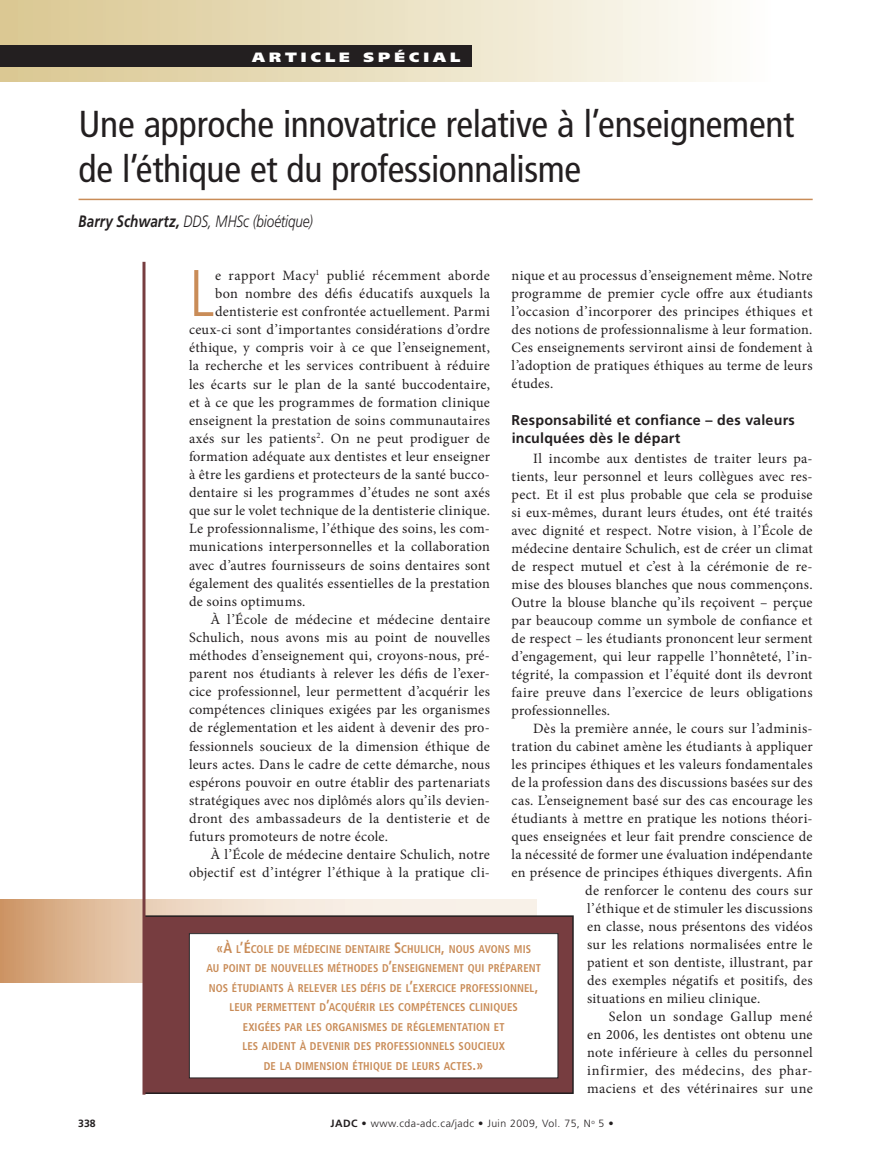
<style>
.page{position:relative;width:891px;height:1175px;background:#fff}
.page>*{position:absolute;margin:0;border:0;box-sizing:border-box;transform-origin:0 0}
.t1{font:300 condensed 65.85px "Frutiger LT Std";color:#c98c58}
.t2{font:condensed 37.5px/45px "Frutiger LT Std";letter-spacing:-.01em;color:#231f20}
.t3{font:italic 300 16.5px "Frutiger LT Std";letter-spacing:-.01em;color:#231f20;scale:.82 1}
.t4{font:14.25px/18px "Minion Pro";letter-spacing:.02em;color:#231f20;text-align:justify}
.t5{font:700 14.25px/18px "Frutiger LT Std";letter-spacing:.015em;color:#231f20}
.t6{font:14.25px "Minion Pro";letter-spacing:.04em;color:#231f20}
.t7{font:900 13.5px "Frutiger LT Std";letter-spacing:.26em;color:#fff;scale:1.15 1}
.t8{font:700 condensed 11.25px/19.5px "Frutiger LT Std";letter-spacing:.01em;color:#c98c58;text-align:center;scale:.95 1}
.t9{font:300 10.5px "Frutiger LT Std";letter-spacing:.04em;color:#231f20}
.t10{font:700 10.5px "Frutiger LT Std";color:#231f20}
.s1{font-weight:700}
.s2{font-size:15px}
</style>
<div class="page">
<div style="left:0;top:0;width:770px;height:81px;background:linear-gradient(to right,#d0be89,#fefefa)"></div>
<div style="left:0;top:45px;width:471px;height:21px;background:#231f20"></div>
<svg style="left:0;top:899px;width:537px;height:83px;background:#e3c5a8"></svg>
<div style="left:144px;top:916px;width:429px;height:177px;background:#773d40"></div>
<div style="left:143px;top:915px;width:431px;height:179px;border:2px solid #231f20"></div>
<div style="left:189px;top:933px;width:369px;height:144px;background:#fff"></div>
<div style="left:189px;top:933px;width:369px;height:145px;border:1px solid #262324"></div>
<svg style="left:142px;top:262px;width:4px;height:832px;background:#946769"></svg>
<hr style="left:79px;top:199px;width:734px;height:1px;background:#c98c58">
<p class="t7" style="left:252px;top:49px;width:183px">ARTICLE SPÉCIAL</p>
<h2 class="t2" style="left:79px;top:102px;width:717px">Une approche innovatrice relative à l’enseignement de l’éthique et du professionnalisme</h2>
<p class="t3" style="left:79px;top:212px;width:287px"><span class="s1">Barry Schwartz,</span> DDS, MHSc (bioétique)</p>
<h1 class="t1" style="left:189px;top:256px;width:27px">L</h1>
<p class="t4" style="left:215px;top:266px;width:276px">e rapport Macy<sup>1</sup> publié récemment aborde</p>
<p class="t4" style="left:512px;top:266px;width:303px">nique et au processus d’enseignement même. Notre programme de premier cycle offre aux étudiants l’occasion d’incorporer des principes éthiques et des notions de professionnalisme à leur formation.<br>Ces enseignements serviront ainsi de fondement à l’adoption de pratiques éthiques au terme de leurs études.</p>
<p class="t5" style="left:512px;top:411px;width:285px">Responsabilité et confiance – des valeurs inculquées dès le départ</p>
<p class="t4" style="left:512px;top:449px;width:303px;text-indent:22px">Il incombe aux dentistes de traiter leurs pa&shy;tients, leur personnel et leurs collègues avec res&shy;pect. Et il est plus probable que cela se produise si eux-mêmes, durant leurs études, ont été traités avec dignité et respect. Notre vision, à l’École de médecine dentaire Schulich, est de créer un climat de respect mutuel et c’est à la cérémonie de re&shy;mise des blouses blanches que nous commençons.<br>Outre la blouse blanche qu’ils reçoivent – perçue par beaucoup comme un symbole de confiance et de respect – les étudiants prononcent leur serment d’engagement, qui leur rappelle l’honnêteté, l’in&shy;tégrité, la compassion et l’équité dont ils devront faire preuve dans l’exercice de leurs obligations professionnelles.</p>
<p class="t4" style="left:533px;top:719px;width:281px">Dès la première année, le cours sur l’adminis-</p>
<p class="t4" style="left:512px;top:737px;width:303px">tration du cabinet amène les étudiants à appliquer</p>
<p class="t4" style="left:512px;top:755px;width:302px">les principes éthiques et les valeurs fondamentales</p>
<p class="t4" style="left:512px;top:773px;width:302px">de la profession dans des discussions basées sur des</p>
<p class="t4" style="left:512px;top:791px;width:302px">cas. L’enseignement basé sur des cas encourage les</p>
<p class="t4" style="left:512px;top:809px;width:303px">étudiants à mettre en pratique les notions théori-</p>
<p class="t4" style="left:512px;top:827px;width:302px">ques enseignées et leur fait prendre conscience de</p>
<p class="t4" style="left:512px;top:845px;width:302px">la nécessité de former une évaluation indépendante</p>
<p class="t4" style="left:512px;top:863px;width:303px">en présence de principes éthiques divergents. Afin</p>
<p class="t4" style="left:585px;top:881px;width:229px">de renforcer le contenu des cours sur</p>
<p class="t4" style="left:587px;top:899px;width:227px">l’éthique et de stimuler les discussions</p>
<p class="t4" style="left:587px;top:917px;width:227px">en classe, nous présentons des vidéos</p>
<p class="t4" style="left:587px;top:935px;width:227px">sur les relations normalisées entre le</p>
<p class="t4" style="left:587px;top:953px;width:227px">patient et son dentiste, illustrant, par</p>
<p class="t4" style="left:587px;top:971px;width:227px">des exemples négatifs et positifs, des</p>
<p class="t4" style="left:587px;top:989px;width:175px">situations en milieu clinique.</p>
<p class="t4" style="left:609px;top:1007px;width:205px">Selon un sondage Gallup mené</p>
<p class="t4" style="left:587px;top:1025px;width:227px">en 2006, les dentistes ont obtenu une</p>
<p class="t4" style="left:587px;top:1043px;width:227px">note inférieure à celles du personnel</p>
<p class="t6" style="left:587px;top:1060px;width:227px">infirmier, des médecins, des phar-</p>
<p class="t4" style="left:587px;top:1079px;width:227px">maciens et des vétérinaires sur une</p>
<p class="t4" style="left:215px;top:284px;width:276px">bon nombre des défis éducatifs auxquels la</p>
<p class="t4" style="left:215px;top:303px;width:276px">dentisterie est confrontée actuellement. Parmi</p>
<p class="t4" style="left:189px;top:321px;width:302px">ceux-ci sont d’importantes considérations d’ordre</p>
<p class="t4" style="left:189px;top:339px;width:303px">éthique, y compris voir à ce que l’enseignement,</p>
<p class="t4" style="left:189px;top:357px;width:302px">la recherche et les services contribuent à réduire</p>
<p class="t4" style="left:189px;top:375px;width:303px">les écarts sur le plan de la santé buccodentaire,</p>
<p class="t4" style="left:189px;top:393px;width:302px">et à ce que les programmes de formation clinique</p>
<p class="t4" style="left:189px;top:411px;width:303px">enseignent la prestation de soins communautaires</p>
<p class="t4" style="left:189px;top:429px;width:303px">axés sur les patients<sup>2</sup>. On ne peut prodiguer de</p>
<p class="t4" style="left:189px;top:447px;width:303px">formation adéquate aux dentistes et leur enseigner</p>
<p class="t4" style="left:189px;top:465px;width:303px">à être les gardiens et protecteurs de la santé bucco-</p>
<p class="t4" style="left:189px;top:483px;width:303px">dentaire si les programmes d’études ne sont axés</p>
<p class="t4" style="left:189px;top:502px;width:303px">que sur le volet technique de la dentisterie clinique.</p>
<p class="t4" style="left:189px;top:520px;width:303px">Le professionnalisme, l’éthique des soins, les com-</p>
<p class="t4" style="left:189px;top:538px;width:302px">munications interpersonnelles et la collaboration</p>
<p class="t4" style="left:189px;top:556px;width:303px">avec d’autres fournisseurs de soins dentaires sont</p>
<p class="t4" style="left:189px;top:574px;width:302px">également des qualités essentielles de la prestation</p>
<p class="t4" style="left:189px;top:592px;width:118px">de soins optimums.</p>
<p class="t4" style="left:211px;top:610px;width:281px">À l’École de médecine et médecine dentaire</p>
<p class="t4" style="left:189px;top:628px;width:303px">Schulich, nous avons mis au point de nouvelles</p>
<p class="t4" style="left:189px;top:646px;width:303px">méthodes d’enseignement qui, croyons-nous, pré-</p>
<p class="t4" style="left:189px;top:664px;width:303px">parent nos étudiants à relever les défis de l’exer-</p>
<p class="t4" style="left:189px;top:682px;width:302px">cice professionnel, leur permettent d’acquérir les</p>
<p class="t4" style="left:189px;top:701px;width:302px">compétences cliniques exigées par les organismes</p>
<p class="t4" style="left:189px;top:719px;width:303px">de réglementation et les aident à devenir des pro-</p>
<p class="t4" style="left:189px;top:737px;width:303px">fessionnels soucieux de la dimension éthique de</p>
<p class="t4" style="left:189px;top:755px;width:302px">leurs actes. Dans le cadre de cette démarche, nous</p>
<p class="t4" style="left:189px;top:773px;width:302px">espérons pouvoir en outre établir des partenariats</p>
<p class="t4" style="left:189px;top:791px;width:303px">stratégiques avec nos diplômés alors qu’ils devien-</p>
<p class="t4" style="left:189px;top:809px;width:302px">dront des ambassadeurs de la dentisterie et de</p>
<p class="t4" style="left:189px;top:827px;width:201px">futurs promoteurs de notre école.</p>
<p class="t4" style="left:211px;top:845px;width:281px">À l’École de médecine dentaire Schulich, notre</p>
<p class="t4" style="left:189px;top:863px;width:303px">objectif est d’intégrer l’éthique à la pratique cli-</p>
<p class="t8" style="left:206px;top:939px;width:354px"><span class="s2">«À</span> L<span class="s2">’É</span>COLE DE MÉDECINE DENTAIRE <span class="s2">S</span>CHULICH<span class="s2">,</span> NOUS AVONS MIS<br>AU POINT DE NOUVELLES MÉTHODES D<span class="s2">’</span>ENSEIGNEMENT QUI PRÉPARENT NOS ÉTUDIANTS À RELEVER LES DÉFIS DE L<span class="s2">’</span>EXERCICE PROFESSIONNEL<span class="s2">, </span>LEUR PERMETTENT D<span class="s2">’</span>ACQUÉRIR LES COMPÉTENCES CLINIQUES<br>EXIGÉES PAR LES ORGANISMES DE RÉGLEMENTATION ET<br>LES AIDENT À DEVENIR DES PROFESSIONNELS SOUCIEUX<br>DE LA DIMENSION ÉTHIQUE DE LEURS ACTES<span class="s2">.»</span></p>
<p class="t10" style="left:78px;top:1117px;width:19px">338</p>
<p class="t9" style="left:331px;top:1117px;width:285px"><span class="s1">JADC •</span> www.cda-adc.ca/jadc • Juin 2009, Vol. 75, N<sup>o</sup> 5 •</p>
</div>
